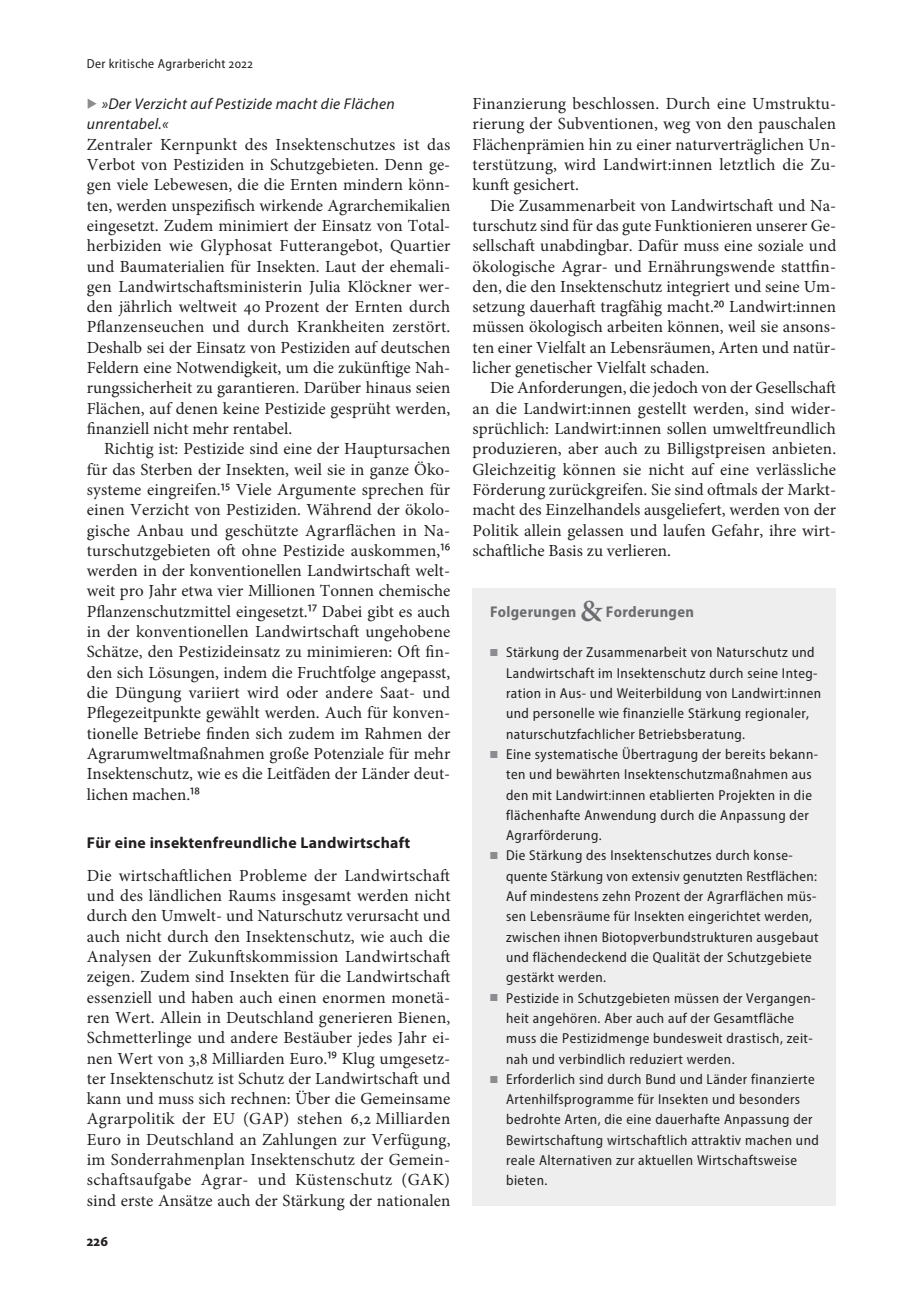
<style>
.page{position:relative;width:918px;height:1315px;background:#fff}
.page>*{position:absolute;margin:0;border:0;box-sizing:border-box;transform-origin:0 0}
.t1{font:16.97px/20.3px "Minion Pro";color:#231f20;text-align:justify}
.t2{font:700 15.75px "Myriad Pro";letter-spacing:.02em;color:#231f20}
.t3{font:italic 15.58px/20.3px "Myriad Pro";letter-spacing:.02em;color:#231f20}
.t4{font:700 semi-condensed 15.58px "Myriad Pro";letter-spacing:.02em;color:#6c6d70}
.t5{font:700 semi-condensed 14.88px "Myriad Pro";color:#231f20}
.t6{font:semi-condensed 14.35px/20.3px "Myriad Pro";letter-spacing:.03em;color:#231f20}
.t7{font:semi-condensed 13.12px "Myriad Pro";letter-spacing:.03em;color:#231f20}
.s1{font-family:"Myriad Pro";font-stretch:semi-condensed;font-size:17.5px}
.s2{font-family:"Minion Pro";font-weight:600;font-stretch:normal;font-size:30.8px}
.s3{color:#8a8c8f}
</style>
<div class="page">
<div style="left:472px;top:588px;width:364px;height:617px;background:#eeeeef"></div>
<p class="t7" style="left:87px;top:57px;width:167px">Der kritische Agrarbericht 2022</p>
<p class="t3" style="left:87px;top:94px;width:309px;text-indent:15px">»Der Verzicht auf Pestizide macht die Flächen unrentabel.«</p>
<p class="t1" style="left:87px;top:134px;width:365px">Zentraler Kernpunkt des Insektenschutzes ist das Verbot von Pestiziden in Schutzgebieten. Denn ge&shy;gen viele Lebewesen, die die Ernten mindern könn&shy;ten, werden unspezifisch wirkende Agrarchemikalien eingesetzt. Zudem minimiert der Einsatz von Total&shy;herbiziden wie Glyphosat Futterangebot, Quartier und Baumaterialien für Insekten. Laut der ehemali&shy;gen Landwirtschaftsministerin Julia Klöckner wer&shy;den jährlich weltweit 40 Prozent der Ernten durch Pflanzenseuchen und durch Krankheiten zerstört.<br>Deshalb sei der Einsatz von Pestiziden auf deutschen Feldern eine Notwendigkeit, um die zukünftige Nah&shy;rungssicherheit zu garantieren. Darüber hinaus seien Flächen, auf denen keine Pestizide gesprüht werden, finanziell nicht mehr rentabel.</p>
<p class="t1" style="left:87px;top:439px;width:365px;text-indent:17px">Richtig ist: Pestizide sind eine der Hauptursachen für das Sterben der Insekten, weil sie in ganze Öko&shy;systeme eingreifen.<span class="s1">15</span> Viele Argumente sprechen für einen Verzicht von Pestiziden. Während der ökolo&shy;gische Anbau und geschützte Agrarflächen in Na&shy;turschutzgebieten oft ohne Pestizide auskommen,<span class="s1">16 </span>werden in der konventionellen Landwirtschaft welt&shy;weit pro Jahr etwa vier Millionen Tonnen chemische Pflanzenschutzmittel eingesetzt.<span class="s1">17</span> Dabei gibt es auch in der konventionellen Landwirtschaft ungehobene Schätze, den Pestizideinsatz zu minimieren: Oft fin&shy;den sich Lösungen, indem die Fruchtfolge angepasst, die Düngung variiert wird oder andere Saat- und Pflegezeitpunkte gewählt werden. Auch für konven&shy;tionelle Betriebe finden sich zudem im Rahmen der Agrarumweltmaßnahmen große Potenziale für mehr Insektenschutz, wie es die Leitfäden der Länder deut&shy;lichen machen.<span class="s1">18</span></p>
<p class="t2" style="left:87px;top:833px;width:325px">Für eine insektenfreundliche Landwirtschaft</p>
<p class="t1" style="left:87px;top:865px;width:365px">Die wirtschaftlichen Probleme der Landwirtschaft und des ländlichen Raums insgesamt werden nicht durch den Umwelt- und Naturschutz verursacht und auch nicht durch den Insektenschutz, wie auch die Analysen der Zukunftskommission Landwirtschaft zeigen. Zudem sind Insekten für die Landwirtschaft essenziell und haben auch einen enormen monetä&shy;ren Wert. Allein in Deutschland generieren Bienen, Schmetterlinge und andere Bestäuber jedes Jahr ei&shy;nen Wert von 3,8 Milliarden Euro.<span class="s1">19</span> Klug umgesetz&shy;ter Insektenschutz ist Schutz der Landwirtschaft und kann und muss sich rechnen: Über die Gemeinsame Agrarpolitik der EU (GAP) stehen 6,2 Milliarden Euro in Deutschland an Zahlungen zur Verfügung, im Sonderrahmenplan Insektenschutz der Gemein&shy;schaftsaufgabe Agrar- und Küstenschutz (GAK) sind erste Ansätze auch der Stärkung der nationalen</p>
<p class="t5" style="left:87px;top:1233px;width:23px">226</p>
<p class="t1" style="left:472px;top:94px;width:365px">Finanzierung beschlossen. Durch eine Umstruktu&shy;rierung der Subventionen, weg von den pauschalen Flächenprämien hin zu einer naturverträglichen Un&shy;terstützung, wird Landwirt:innen letztlich die Zu&shy;kunft gesichert.</p>
<p class="t1" style="left:472px;top:195px;width:365px;text-indent:17px">Die Zusammenarbeit von Landwirtschaft und Na&shy;turschutz sind für das gute Funktionieren unserer Ge&shy;sellschaft unabdingbar. Dafür muss eine soziale und ökologische Agrar- und Ernährungswende stattfin&shy;den, die den Insektenschutz integriert und seine Um&shy;setzung dauerhaft tragfähig macht.<span class="s1">20</span> Landwirt:innen müssen ökologisch arbeiten können, weil sie ansons&shy;ten einer Vielfalt an Lebensräumen, Arten und natür&shy;licher genetischer Vielfalt schaden.</p>
<p class="t1" style="left:472px;top:378px;width:365px;text-indent:17px">Die Anforderungen, die jedoch von der Gesellschaft an die Landwirt:innen gestellt werden, sind wider&shy;sprüchlich: Landwirt:innen sollen umweltfreundlich produzieren, aber auch zu Billigstpreisen anbieten.<br>Gleichzeitig können sie nicht auf eine verlässliche Förderung zurückgreifen. Sie sind oftmals der Markt&shy;macht des Einzelhandels ausgeliefert, werden von der Politik allein gelassen und laufen Gefahr, ihre wirt&shy;schaftliche Basis zu verlieren.</p>
<p class="t4" style="left:490px;top:603px;width:205px">Folgerungen <span class="s2">&amp;</span> Forderungen</p>
<p class="t6" style="left:506px;top:643px;width:317px;text-indent:-16px"><span class="s3">■</span> Stärkung der Zusammenarbeit von Naturschutz und Landwirtschaft im Insektenschutz durch seine Integ&shy;ration in Aus- und Weiterbildung von Landwirt:innen und personelle wie finanzielle Stärkung regionaler, naturschutzfachlicher Betriebsberatung.</p>
<p class="t6" style="left:506px;top:744px;width:313px;text-indent:-16px"><span class="s3">■</span> Eine systematische Übertragung der bereits bekann&shy;ten und bewährten Insektenschutzmaßnahmen aus den mit Landwirt:innen etablierten Projekten in die flächenhafte Anwendung durch die Anpassung der Agrarförderung.</p>
<p class="t6" style="left:506px;top:846px;width:314px;text-indent:-16px"><span class="s3">■</span> Die Stärkung des Insektenschutzes durch konse&shy;quente Stärkung von extensiv genutzten Restflächen:<br>Auf mindestens zehn Prozent der Agrarflächen müs&shy;sen Lebensräume für Insekten eingerichtet werden, zwischen ihnen Biotopverbundstrukturen ausgebaut und flächendeckend die Qualität der Schutzgebiete gestärkt werden.</p>
<p class="t6" style="left:506px;top:988px;width:311px;text-indent:-16px"><span class="s3">■</span> Pestizide in Schutzgebieten müssen der Vergangen&shy;heit angehören. Aber auch auf der Gesamtfläche muss die Pestizidmenge bundesweit drastisch, zeit&shy;nah und verbindlich reduziert werden.</p>
<p class="t6" style="left:506px;top:1069px;width:314px;text-indent:-16px"><span class="s3">■</span> Erforderlich sind durch Bund und Länder finanzierte Artenhilfsprogramme für Insekten und besonders bedrohte Arten, die eine dauerhafte Anpassung der Bewirtschaftung wirtschaftlich attraktiv machen und reale Alternativen zur aktuellen Wirtschaftsweise bieten.</p>
</div>
